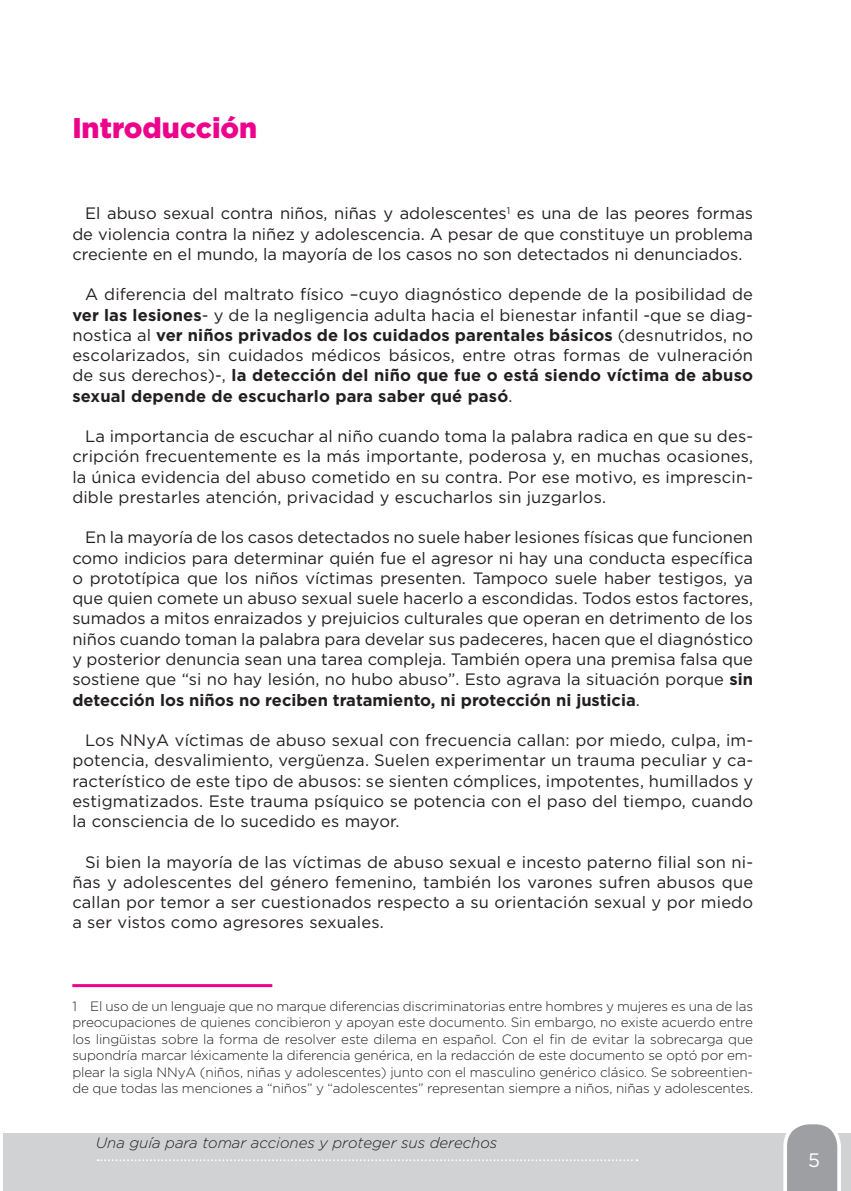
<style>
.page{position:relative;width:851px;height:1191px;background:#fff}
.page>*{position:absolute;margin:0;border:0;box-sizing:border-box;transform-origin:0 0}
.t1{font:900 28.5px "Gotham";color:#ed028c}
.t2{font:19.5px "Gotham";color:#fff}
.t3{font:16.5px/20.2px "Gotham";letter-spacing:.01em;color:#231f20;text-align:justify}
.t4{font:italic 300 15px "Gotham";color:#231f20}
.t5{font:300 13.5px/16.5px "Gotham";letter-spacing:-.01em;color:#231f20;text-align:justify}
.s1{font-weight:700}
</style>
<div class="page">
<div style="left:3px;top:1133px;width:847px;height:58px;background:#d1d2d4"></div>
<svg style="left:783px;top:1124px;width:58px;height:67px;background:#aeb0b2"></svg>
<svg style="left:97px;top:1159px;width:540px;height:2px"></svg>
<hr style="left:0;top:1133px;width:1px;height:58px;background:#d1d2d4">
<hr style="left:72px;top:984px;width:200px;height:3px;background:#ed028c">
<h1 class="t1" style="left:72px;top:109px;width:186px">Introducción</h1>
<p class="t3" style="left:72px;top:203px;width:682px;text-indent:13px">El abuso sexual contra niños, niñas y adolescentes<sup>1</sup> es una de las peores formas de violencia contra la niñez y adolescencia. A pesar de que constituye un problema creciente en el mundo, la mayoría de los casos no son detectados ni denunciados.</p>
<p class="t3" style="left:72px;top:284px;width:682px;text-indent:13px">A diferencia del maltrato físico –cuyo diagnóstico depende de la posibilidad de <span class="s1">ver las lesiones</span>- y de la negligencia adulta hacia el bienestar infantil -que se diag&shy;nostica al <span class="s1">ver niños privados de los cuidados parentales básicos</span> (desnutridos, no escolarizados, sin cuidados médicos básicos, entre otras formas de vulneración de sus derechos)-, <span class="s1">la detección del niño que fue o está siendo víctima de abuso sexual depende de escucharlo para saber qué pasó</span>.</p>
<p class="t3" style="left:72px;top:426px;width:682px;text-indent:13px">La importancia de escuchar al niño cuando toma la palabra radica en que su des&shy;cripción frecuentemente es la más importante, poderosa y, en muchas ocasiones, la única evidencia del abuso cometido en su contra. Por ese motivo, es imprescin&shy;dible prestarles atención, privacidad y escucharlos sin juzgarlos.</p>
<p class="t3" style="left:72px;top:527px;width:682px;text-indent:13px">En la mayoría de los casos detectados no suele haber lesiones físicas que funcionen como indicios para determinar quién fue el agresor ni hay una conducta específica o prototípica que los niños víctimas presenten. Tampoco suele haber testigos, ya que quien comete un abuso sexual suele hacerlo a escondidas. Todos estos factores, sumados a mitos enraizados y prejuicios culturales que operan en detrimento de los niños cuando toman la palabra para develar sus padeceres, hacen que el diagnóstico y posterior denuncia sean una tarea compleja. También opera una premisa falsa que sostiene que “si no hay lesión, no hubo abuso”. Esto agrava la situación porque <span class="s1">sin detección los niños no reciben tratamiento, ni protección ni justicia</span>.</p>
<p class="t3" style="left:72px;top:729px;width:682px;text-indent:13px">Los NNyA víctimas de abuso sexual con frecuencia callan: por miedo, culpa, im&shy;potencia, desvalimiento, vergüenza. Suelen experimentar un trauma peculiar y ca&shy;racterístico de este tipo de abusos: se sienten cómplices, impotentes, humillados y estigmatizados. Este trauma psíquico se potencia con el paso del tiempo, cuando la consciencia de lo sucedido es mayor.</p>
<p class="t3" style="left:72px;top:851px;width:682px;text-indent:13px">Si bien la mayoría de las víctimas de abuso sexual e incesto paterno filial son ni&shy;ñas y adolescentes del género femenino, también los varones sufren abusos que callan por temor a ser cuestionados respecto a su orientación sexual y por miedo a ser vistos como agresores sexuales.</p>
<p class="t5" style="left:72px;top:997px;width:682px">1 El uso de un lenguaje que no marque diferencias discriminatorias entre hombres y mujeres es una de las preocupaciones de quienes concibieron y apoyan este documento. Sin embargo, no existe acuerdo entre los lingüistas sobre la forma de resolver este dilema en español. Con el fin de evitar la sobrecarga que supondría marcar léxicamente la diferencia genérica, en la redacción de este documento se optó por em&shy;plear la sigla NNyA (niños, niñas y adolescentes) junto con el masculino genérico clásico. Se sobreentien&shy;de que todas las menciones a “niños” y “adolescentes” representan siempre a niños, niñas y adolescentes.</p>
<p class="t4" style="left:96px;top:1133px;width:403px">Una guía para tomar acciones y proteger sus derechos</p>
<p class="t2" style="left:808px;top:1147px;width:13px">5</p>
</div>
